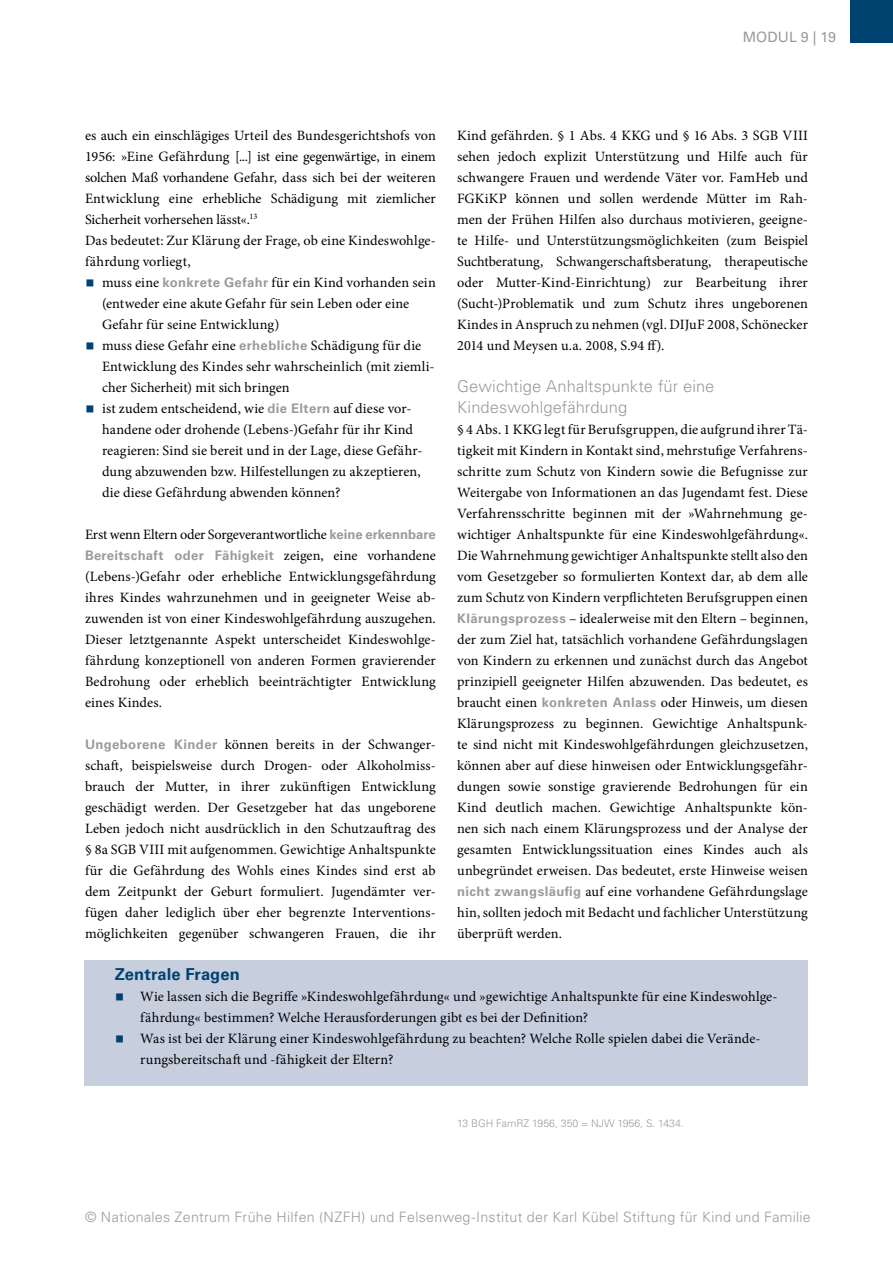
<style>
.page{position:relative;width:893px;height:1263px;background:#fff}
.page>*{position:absolute;margin:0;border:0;box-sizing:border-box;transform-origin:0 0}
.t1{font:300 16.5px/21px "Univers LT Std";letter-spacing:.005em;color:#9a9b9b}
.t2{font:700 16.5px "Univers LT Std";letter-spacing:.005em;color:#004270}
.t3{font:14.25px/21px "Minion Pro";letter-spacing:.005em;color:#000}
.t4{font:300 14.25px "Univers LT Std";letter-spacing:.02em;color:#9a9b9b}
.t5{font:14.25px "Minion Pro";letter-spacing:-.015em;color:#000}
.t6{font:14.25px "Univers LT Std";letter-spacing:.005em;color:#9a9b9b}
.t7{font:700 13.2px "Univers LT Std";letter-spacing:.02em;color:#9a9b9b}
.t8{font:300 10.5px "Univers LT Std";color:#9a9b9b}
.s1{font-size:24px;color:#004270}
.s2{font-family:"Univers LT Std";font-weight:700;font-size:13.2px;color:#9a9b9b}
.s3{font-family:"Minion Pro";font-weight:400;font-size:14.25px;color:#000}
</style>
<div class="page">
<div style="left:850px;top:0;width:43px;height:43px;background:#004270"></div>
<div style="left:85px;top:960px;width:723px;height:126px;background:#c7cfdf"></div>
<p class="t6" style="left:743px;top:29px;width:95px">MODUL 9 | 19</p>
<p class="t3" style="left:85px;top:125px;width:352px">es auch ein einschlägiges Urteil des Bundesgerichtshofs von 1956: »Eine Gefährdung [...] ist eine gegenwärtige, in einem solchen Maß vorhandene Gefahr, dass sich bei der weiteren Entwicklung eine erhebliche Schädigung mit ziemlicher Sicherheit vorhersehen lässt«.<sup>13<br></sup>Das bedeutet: Zur Klärung der Frage, ob eine Kindeswohlge&shy;fährdung vorliegt,</p>
<p class="t3" style="left:102px;top:272px;width:335px;text-indent:-17px"><span class="s1">■</span> muss eine <span class="s2">konkrete Gefahr</span> für ein Kind vorhanden sein (entweder eine akute Gefahr für sein Leben oder eine<br>Gefahr für seine Entwicklung)</p>
<p class="t3" style="left:102px;top:335px;width:334px;text-indent:-17px"><span class="s1">■</span> muss diese Gefahr eine <span class="s2">erhebliche</span> Schädigung für die<br>Entwicklung des Kindes sehr wahrscheinlich (mit ziemli&shy;cher Sicherheit) mit sich bringen</p>
<p class="t3" style="left:102px;top:398px;width:322px;text-indent:-17px"><span class="s1">■</span> ist zudem entscheidend, wie <span class="s2">die Eltern</span> auf diese vor&shy;handene oder drohende (Lebens-)Gefahr für ihr Kind reagieren: Sind sie bereit und in der Lage, diese Gefähr&shy;dung abzuwenden bzw. Hilfestellungen zu akzeptieren, die diese Gefährdung abwenden können?</p>
<p class="t5" style="left:85px;top:525px;width:352px">Erst wenn Eltern oder Sorgeverantwortliche <span class="s2">keine erkennbare</span></p>
<p class="t7" style="left:85px;top:548px;width:352px">Bereitschaft oder Fähigkeit <span class="s3">zeigen, eine vorhandene</span></p>
<p class="t3" style="left:85px;top:566px;width:352px;text-align:justify">(Lebens-)Gefahr oder erhebliche Entwicklungsgefährdung ihres Kindes wahrzunehmen und in geeigneter Weise ab&shy;zuwenden ist von einer Kindeswohlgefährdung auszugehen.<br>Dieser letztgenannte Aspekt unterscheidet Kindeswohlge&shy;fährdung konzeptionell von anderen Formen gravierender Bedrohung oder erheblich beeinträchtigter Entwicklung eines Kindes.</p>
<p class="t3" style="left:85px;top:734px;width:352px;text-align:justify"><span class="s2">Ungeborene Kinder</span> können bereits in der Schwanger&shy;schaft, beispielsweise durch Drogen- oder Alkoholmiss&shy;brauch der Mutter, in ihrer zukünftigen Entwicklung geschädigt werden. Der Gesetzgeber hat das ungeborene Leben jedoch nicht ausdrücklich in den Schutzauftrag des § 8a SGB VIII mit aufgenommen. Gewichtige Anhaltspunkte für die Gefährdung des Wohls eines Kindes sind erst ab dem Zeitpunkt der Geburt formuliert. Jugendämter ver&shy;fügen daher lediglich über eher begrenzte Interventions&shy;möglichkeiten gegenüber schwangeren Frauen, die ihr</p>
<p class="t3" style="left:457px;top:125px;width:352px;text-align:justify">Kind gefährden. § 1 Abs. 4 KKG und § 16 Abs. 3 SGB VIII sehen jedoch explizit Unterstützung und Hilfe auch für schwangere Frauen und werdende Väter vor. FamHeb und FGKiKP können und sollen werdende Mütter im Rah&shy;men der Frühen Hilfen also durchaus motivieren, geeigne&shy;te Hilfe- und Unterstützungsmöglichkeiten (zum Beispiel Suchtberatung, Schwangerschaftsberatung, therapeutische oder Mutter-Kind-Einrichtung) zur Bearbeitung ihrer (Sucht-)Problematik und zum Schutz ihres ungeborenen Kindes in Anspruch zu nehmen (vgl. DIJuF 2008, Schönecker 2014 und Meysen u.a. 2008, S.94 ff).</p>
<p class="t1" style="left:457px;top:376px;width:259px">Gewichtige Anhaltspunkte für eine<br>Kindeswohlgefährdung</p>
<p class="t3" style="left:457px;top:419px;width:352px;text-align:justify">§ 4 Abs. 1 KKG legt für Berufsgruppen, die aufgrund ihrer Tä&shy;tigkeit mit Kindern in Kontakt sind, mehrstufige Verfahrens&shy;schritte zum Schutz von Kindern sowie die Befugnisse zur Weitergabe von Informationen an das Jugendamt fest. Diese Verfahrensschritte beginnen mit der »Wahrnehmung ge&shy;wichtiger Anhaltspunkte für eine Kindeswohlgefährdung«.<br>Die Wahrnehmung gewichtiger Anhaltspunkte stellt also den vom Gesetzgeber so formulierten Kontext dar, ab dem alle zum Schutz von Kindern verpflichteten Berufsgruppen einen <span class="s2">Klärungsprozess</span> – idealerweise mit den Eltern – beginnen, der zum Ziel hat, tatsächlich vorhandene Gefährdungslagen von Kindern zu erkennen und zunächst durch das Angebot prinzipiell geeigneter Hilfen abzuwenden. Das bedeutet, es braucht einen <span class="s2">konkreten Anlass</span> oder Hinweis, um diesen Klärungsprozess zu beginnen. Gewichtige Anhaltspunk&shy;te sind nicht mit Kindeswohlgefährdungen gleichzusetzen, können aber auf diese hinweisen oder Entwicklungsgefähr&shy;dungen sowie sonstige gravierende Bedrohungen für ein Kind deutlich machen. Gewichtige Anhaltspunkte kön&shy;nen sich nach einem Klärungsprozess und der Analyse der gesamten Entwicklungssituation eines Kindes auch als unbegründet erweisen. Das bedeutet, erste Hinweise weisen <span class="s2">nicht zwangsläufig</span> auf eine vorhandene Gefährdungslage hin, sollten jedoch mit Bedacht und fachlicher Unterstützung überprüft werden.</p>
<p class="t2" style="left:115px;top:965px;width:127px">Zentrale Fragen</p>
<p class="t3" style="left:140px;top:986px;width:639px;text-indent:-26px"><span class="s1">■</span> Wie lassen sich die Begriffe »Kindeswohlgefährdung« und »gewichtige Anhaltspunkte für eine Kindeswohlge&shy;fährdung« bestimmen? Welche Herausforderungen gibt es bei der Definition?</p>
<p class="t3" style="left:140px;top:1028px;width:622px;text-indent:-26px"><span class="s1">■</span> Was ist bei der Klärung einer Kindeswohlgefährdung zu beachten? Welche Rolle spielen dabei die Verände&shy;rungsbereitschaft und -fähigkeit der Eltern?</p>
<p class="t8" style="left:457px;top:1117px;width:228px">13 BGH FamRZ 1956, 350 = NJW 1956, S. 1434.</p>
<p class="t4" style="left:85px;top:1208px;width:727px">© Nationales Zentrum Frühe Hilfen (NZFH) und Felsenweg-Institut der Karl Kübel Stiftung für Kind und Familie</p>
</div>
